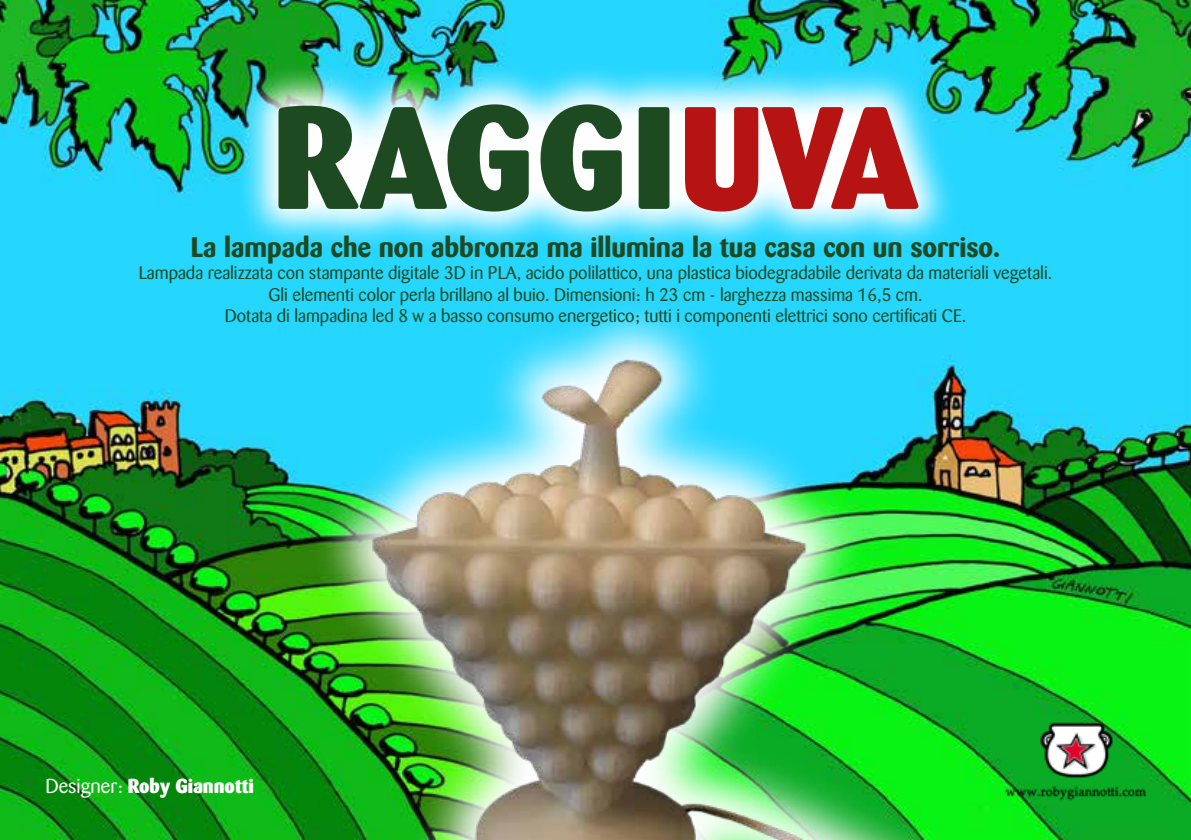
<style>
.page{position:relative;width:1191px;height:840px;background:#fff}
.page>*{position:absolute;margin:0;border:0;box-sizing:border-box;transform-origin:0 0}
.t1{font:800 144px "Barmeno";letter-spacing:.02em;color:#1e4a22}
.t2{font:700 28px "Barmeno";color:#1e4a22}
.t3{font:800 20px "Barmeno";color:#fff}
.t4{font:18px/21.6px "Barmeno";color:#1e4a22;text-align:center}
.s1{color:#b51412}
.s2{font-weight:400}
</style>
<div class="page">
<img style="left:0;top:0;width:1191px;height:839px">
<svg style="left:236px;top:62px;width:723px;height:191px"></svg>
<svg style="left:310px;top:296px;width:655px;height:543px;fill:#25d6ff"></svg>
<img style="left:289px;top:350px;width:612px;height:489px">
<img style="left:1000px;top:715px;width:149px;height:86px">
<h1 class="t1" style="left:273px;top:69px;width:647px">RAGGI<span class="s1">UVA</span></h1>
<h2 class="t2" style="left:191px;top:230px;width:811px">La lampada che non abbronza ma illumina la tua casa con un sorriso.</h2>
<p class="t4" style="left:139px;top:262px;width:915px">Lampada realizzata con stampante digitale 3D in PLA, acido polilattico, una plastica biodegradabile derivata da materiali vegetali.<br>Gli elementi color perla brillano al buio. Dimensioni: h 23 cm - larghezza massima 16,5 cm.<br>Dotata di lampadina led 8 w a basso consumo energetico; tutti i componenti elettrici sono certificati CE.</p>
<p class="t3" style="left:45px;top:773px;width:210px"><span class="s2">Designer:</span> Roby Giannotti</p>
</div>
